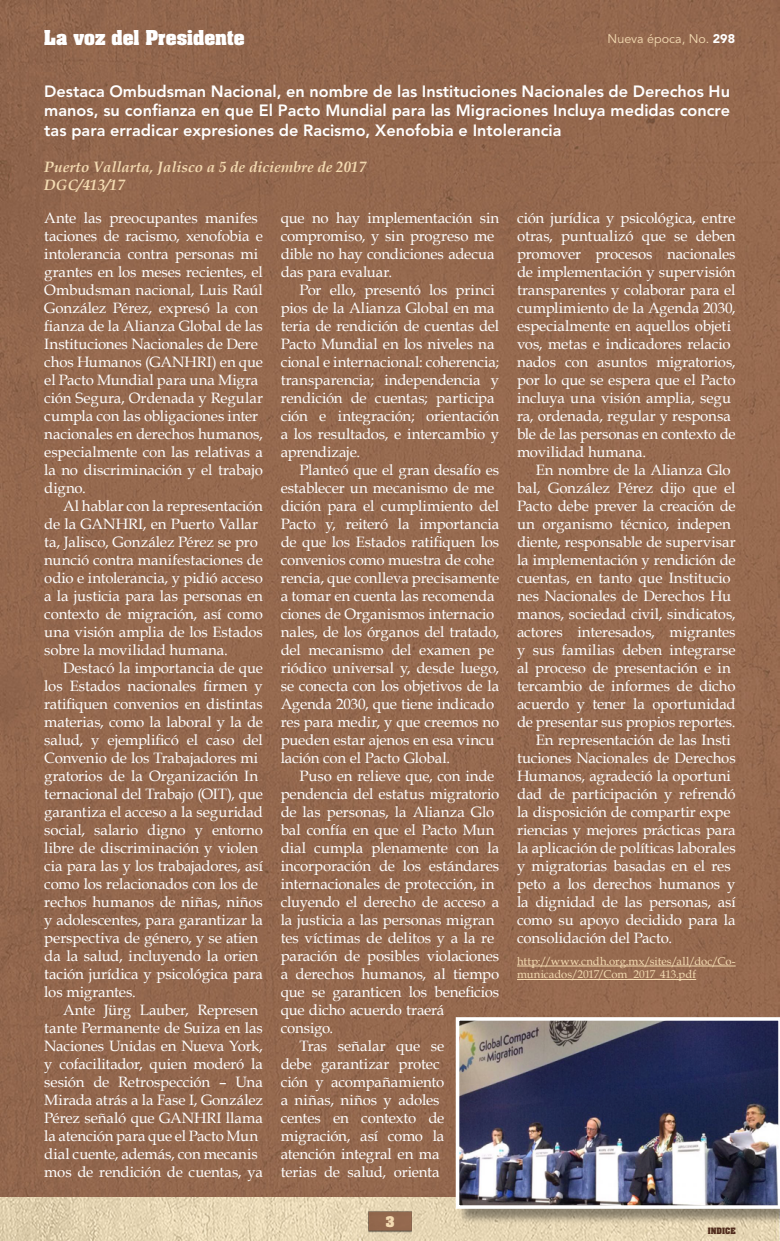
<style>
.page{position:relative;width:780px;height:1241px;background:#fff}
.page>*{position:absolute;margin:0;border:0;box-sizing:border-box;transform-origin:0 0}
.t1{font:700 17.5px "Aachen Std";color:#fff}
.t2{font:800 16.25px/19.5px "Avenir LT Std";color:#fff;text-align:justify}
.t3{font:15px/18px "Book Antiqua";letter-spacing:-.005em;color:#fff}
.t4{font:italic 700 15px/18px "Book Antiqua";color:#f4dbb2}
.t5{font:12.5px "Avenir LT Std";color:#f4dbb2}
.t6{font:700 12.5px "Aachen Std";color:#f4dbb2}
.t7{font:11.25px/13.5px "Book Antiqua";color:#f4dbb2}
.t8{font:700 7.5px "Aachen Std";color:#512c1d}
.s1{font-weight:900;color:#fff}
</style>
<div class="page">
<img style="left:0;top:1196px;width:779px;height:44px">
<div style="left:0;top:0;width:780px;height:1196px;background:#95694e"></div>
<img style="left:368px;top:1204px;width:43px;height:32px">
<hr style="left:517px;top:979px;width:179px;height:1px;background:#f4dbb2">
<hr style="left:517px;top:965px;width:218px;height:1px;background:#f4dbb2">
<div style="left:457px;top:1018px;width:323px;height:206px;background:#000;opacity:.4"></div>
<img style="left:455px;top:1016px;width:325px;height:192px">
<p class="t1" style="left:44px;top:25px;width:202px">La voz del Presidente</p>
<p class="t5" style="left:607px;top:32px;width:129px">Nueva época, No. <span class="s1">298</span></p>
<p class="t2" style="left:44px;top:81px;width:687px">Destaca Ombudsman Nacional, en nombre de las Instituciones Nacionales de Derechos Hu manos, su confanza en que El Pacto Mundial para las Migraciones Incluya medidas concre tas para erradicar expresiones de Racismo, Xenofobia e Intolerancia</p>
<p class="t4" style="left:44px;top:158px;width:323px">Puerto Vallarta, Jalisco a 5 de diciembre de 2017<br>DGC/413/17</p>
<p class="t3" style="left:44px;top:208px;width:220px">Ante las preocupantes manifes taciones de racismo, xenofobia e intolerancia contra personas mi grantes en los meses recientes, el<br>Ombudsman nacional, Luis Raúl<br>González Pérez, expresó la con fianza de la Alianza Global de las<br>Instituciones Nacionales de Dere chos Humanos (GANHRI) en que el Pacto Mundial para una Migra ción Segura, Ordenada y Regular cumpla con las obligaciones inter nacionales en derechos humanos, especialmente con las relativas a la no discriminación y el trabajo digno.</p>
<p class="t3" style="left:44px;top:496px;width:220px;text-indent:19px">Al hablar con la representación de la GANHRI, en Puerto Vallar ta, Jalisco, González Pérez se pro nunció contra manifestaciones de odio e intolerancia, y pidió acceso a la justicia para las personas en contexto de migración, así como una visión amplia de los Estados sobre la movilidad humana.</p>
<p class="t3" style="left:44px;top:658px;width:220px;text-indent:19px">Destacó la importancia de que los Estados nacionales firmen y ratifiquen convenios en distintas materias, como la laboral y la de salud, y ejemplificó el caso del<br>Convenio de los Trabajadores mi gratorios de la Organización In ternacional del Trabajo (OIT), que garantiza el acceso a la seguridad social, salario digno y entorno libre de discriminación y violen cia para las y los trabajadores, así como los relacionados con los de rechos humanos de niñas, niños y adolescentes, para garantizar la perspectiva de género, y se atien da la salud, incluyendo la orien tación jurídica y psicológica para los migrantes.</p>
<p class="t3" style="left:44px;top:1000px;width:220px;text-indent:19px">Ante Jürg Lauber, Represen tante Permanente de Suiza en las<br>Naciones Unidas en Nueva York, y cofacilitador, quien moderó la sesión de Retrospección – Una<br>Mirada atrás a la Fase I, González<br>Pérez señaló que GANHRI llama la atención para que el Pacto Mun dial cuente, además, con mecanis mos de rendición de cuentas, ya</p>
<p class="t3" style="left:517px;top:208px;width:220px;text-indent:-236px">que no hay implementación sin ción jurídica y psicológica, entre otras, puntualizó que se deben promover procesos nacionales de implementación y supervisión transparentes y colaborar para el cumplimiento de la Agenda 2030, especialmente en aquellos objeti vos, metas e indicadores relacio nados con asuntos migratorios, por lo que se espera que el Pacto incluya una visión amplia, segu ra, ordenada, regular y responsa ble de las personas en contexto de movilidad humana.</p>
<p class="t3" style="left:535px;top:460px;width:196px">En nombre de la Alianza Glo</p>
<p class="t3" style="left:517px;top:478px;width:220px">bal, González Pérez dijo que el</p>
<p class="t3" style="left:517px;top:496px;width:220px">Pacto debe prever la creación de</p>
<p class="t3" style="left:517px;top:514px;width:215px">un organismo técnico, indepen</p>
<p class="t3" style="left:517px;top:532px;width:220px">diente, responsable de supervisar</p>
<p class="t3" style="left:517px;top:550px;width:220px">la implementación y rendición de</p>
<p class="t3" style="left:517px;top:568px;width:215px">cuentas, en tanto que Institucio</p>
<p class="t3" style="left:517px;top:586px;width:215px">nes Nacionales de Derechos Hu</p>
<p class="t3" style="left:517px;top:604px;width:220px">manos, sociedad civil, sindicatos,</p>
<p class="t3" style="left:517px;top:622px;width:220px">actores interesados, migrantes</p>
<p class="t3" style="left:517px;top:640px;width:220px">y sus familias deben integrarse</p>
<p class="t3" style="left:517px;top:658px;width:215px">al proceso de presentación e in</p>
<p class="t3" style="left:517px;top:676px;width:220px">tercambio de informes de dicho</p>
<p class="t3" style="left:517px;top:694px;width:220px">acuerdo y tener la oportunidad</p>
<p class="t3" style="left:517px;top:712px;width:220px">de presentar sus propios reportes.</p>
<p class="t3" style="left:535px;top:730px;width:197px">En representación de las Insti</p>
<p class="t3" style="left:517px;top:748px;width:220px">tuciones Nacionales de Derechos</p>
<p class="t3" style="left:517px;top:766px;width:215px">Humanos, agradeció la oportuni</p>
<p class="t3" style="left:517px;top:784px;width:220px">dad de participación y refrendó</p>
<p class="t3" style="left:517px;top:802px;width:215px">la disposición de compartir expe</p>
<p class="t3" style="left:517px;top:820px;width:220px">riencias y mejores prácticas para</p>
<p class="t3" style="left:517px;top:838px;width:220px">la aplicación de políticas laborales</p>
<p class="t3" style="left:517px;top:856px;width:215px">y migratorias basadas en el res</p>
<p class="t3" style="left:517px;top:874px;width:220px">peto a los derechos humanos y</p>
<p class="t3" style="left:517px;top:892px;width:220px">la dignidad de las personas, así</p>
<p class="t3" style="left:517px;top:910px;width:220px">como su apoyo decidido para la</p>
<p class="t3" style="left:517px;top:928px;width:156px">consolidación del Pacto.</p>
<p class="t7" style="left:517px;top:953px;width:220px">http://www.cndh.org.mx/sites/all/doc/Co&shy;municados/2017/Com_2017_413.pdf</p>
<p class="t3" style="left:281px;top:226px;width:215px;text-align:justify">compromiso, y sin progreso me dible no hay condiciones adecua das para evaluar.</p>
<p class="t3" style="left:281px;top:280px;width:220px;text-indent:19px">Por ello, presentó los princi pios de la Alianza Global en ma teria de rendición de cuentas del<br>Pacto Mundial en los niveles na cional e internacional: coherencia; transparencia; independencia y rendición de cuentas; participa ción e integración; orientación a los resultados, e intercambio y aprendizaje.</p>
<p class="t3" style="left:281px;top:460px;width:220px;text-indent:19px">Planteó que el gran desafío es establecer un mecanismo de me dición para el cumplimiento del<br>Pacto y, reiteró la importancia de que los Estados ratifiquen los convenios como muestra de cohe rencia, que conlleva precisamente a tomar en cuenta las recomenda ciones de Organismos internacio nales, de los órganos del tratado, del mecanismo del examen pe riódico universal y, desde luego, se conecta con los objetivos de la<br>Agenda 2030, que tiene indicado res para medir, y que creemos no pueden estar ajenos en esa vincu lación con el Pacto Global.</p>
<p class="t3" style="left:299px;top:766px;width:196px">Puso en relieve que, con inde</p>
<p class="t3" style="left:281px;top:784px;width:220px">pendencia del estatus migratorio</p>
<p class="t3" style="left:281px;top:802px;width:215px">de las personas, la Alianza Glo</p>
<p class="t3" style="left:281px;top:820px;width:215px">bal confía en que el Pacto Mun</p>
<p class="t3" style="left:281px;top:838px;width:220px">dial cumpla plenamente con la</p>
<p class="t3" style="left:281px;top:856px;width:220px">incorporación de los estándares</p>
<p class="t3" style="left:281px;top:874px;width:215px">internacionales de protección, in</p>
<p class="t3" style="left:281px;top:892px;width:220px">cluyendo el derecho de acceso a</p>
<p class="t3" style="left:281px;top:910px;width:215px">la justicia a las personas migran</p>
<p class="t3" style="left:281px;top:928px;width:215px">tes víctimas de delitos y a la re</p>
<p class="t3" style="left:281px;top:946px;width:220px">paración de posibles violaciones</p>
<p class="t3" style="left:281px;top:964px;width:220px">a derechos humanos, al tiempo</p>
<p class="t3" style="left:281px;top:982px;width:220px">que se garanticen los beneficios</p>
<p class="t3" style="left:281px;top:1000px;width:165px">que dicho acuerdo traerá</p>
<p class="t3" style="left:281px;top:1018px;width:54px">consigo.</p>
<p class="t3" style="left:299px;top:1036px;width:146px">Tras señalar que se</p>
<p class="t3" style="left:281px;top:1054px;width:161px">debe garantizar protec</p>
<p class="t3" style="left:281px;top:1072px;width:165px">ción y acompañamiento</p>
<p class="t3" style="left:281px;top:1090px;width:160px">a niñas, niños y adoles</p>
<p class="t3" style="left:281px;top:1108px;width:165px">centes en contexto de</p>
<p class="t3" style="left:281px;top:1126px;width:165px">migración, así como la</p>
<p class="t3" style="left:281px;top:1144px;width:160px">atención integral en ma</p>
<p class="t3" style="left:281px;top:1162px;width:161px">terias de salud, orienta</p>
<p class="t6" style="left:386px;top:1212px;width:10px">3</p>
<p class="t8" style="left:707px;top:1224px;width:29px">INDICE</p>
</div>
